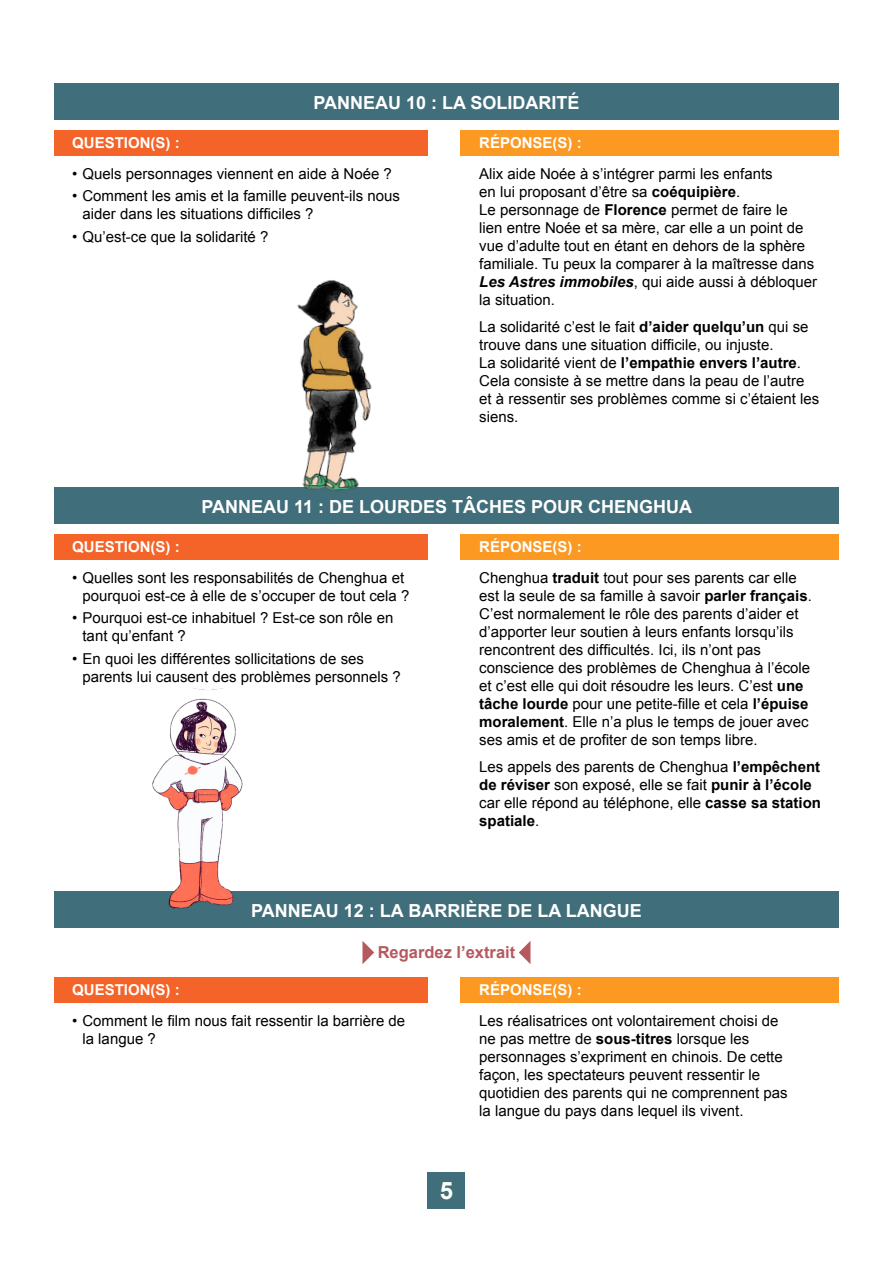
<style>
.page{position:relative;width:893px;height:1263px;background:#fff}
.page>*{position:absolute;margin:0;border:0;box-sizing:border-box;transform-origin:0 0}
.t1{font:700 24px "Arial";color:#fff}
.t2{font:700 18px "Arial";color:#fff}
.t3{font:700 16.5px "Arial";color:#b5595f}
.t4{font:15px/18px "Arial";color:#000}
.t5{font:700 15px "Arial";color:#fff}
.s1{font-weight:700}
.s2{font-weight:700;font-style:italic}
.s3{font-weight:700;color:#fff}
</style>
<div class="page">
<div style="left:54px;top:130px;width:374px;height:26px;background:#f46429"></div>
<div style="left:461px;top:130px;width:378px;height:26px;background:#fc9922"></div>
<div style="left:54px;top:83px;width:785px;height:37px;background:#406e7a"></div>
<div style="left:54px;top:534px;width:374px;height:26px;background:#f46429"></div>
<div style="left:461px;top:534px;width:378px;height:26px;background:#fc9922"></div>
<div style="left:54px;top:487px;width:785px;height:37px;background:#406e7a"></div>
<div style="left:54px;top:891px;width:785px;height:37px;background:#406e7a"></div>
<div style="left:54px;top:977px;width:374px;height:26px;background:#f46429"></div>
<div style="left:461px;top:977px;width:378px;height:26px;background:#fc9922"></div>
<svg style="left:362px;top:941px;width:12px;height:23px"></svg>
<svg style="left:519px;top:941px;width:11px;height:23px"></svg>
<div style="left:428px;top:1172px;width:37px;height:37px;background:#406e7a"></div>
<img style="left:152px;top:689px;width:91px;height:220px">
<img style="left:297px;top:280px;width:75px;height:211px">
<p class="t2" style="left:313px;top:91px;width:25px">PANNEAU</p>
<p class="t2" style="left:406px;top:91px;width:77px">10 : LA SOLIDARITÉ</p>
<p class="t5" style="left:72px;top:133px;width:109px">Question(s) :</p>
<p class="t4" style="left:72px;top:165px;width:321px">• Quels personnages viennent en aide à Noée ?</p>
<p class="t4" style="left:82px;top:187px;width:319px;text-indent:-10px">• Comment les amis et la famille peuvent-ils nous aider dans les situations difficiles ?</p>
<p class="t4" style="left:72px;top:228px;width:198px">• Qu’est-ce que la solidarité ?</p>
<p class="t5" style="left:479px;top:133px;width:104px">Réponse(s) :</p>
<p class="t4" style="left:479px;top:165px;width:339px">Alix aide Noée à s’intégrer parmi les enfants<br>en lui proposant d’être sa <span class="s1">coéquipière</span>.<br>Le personnage de <span class="s1">Florence</span> permet de faire le<br>lien entre Noée et sa mère, car elle a un point de vue d’adulte tout en étant en dehors de la sphère familiale. Tu peux la comparer à la maîtresse dans <span class="s2">Les Astres immobiles</span>, qui aide aussi à débloquer la situation.</p>
<p class="t4" style="left:479px;top:318px;width:342px">La solidarité c’est le fait <span class="s1">d’aider quelqu’un</span> qui se trouve dans une situation difficile, ou injuste.<br>La solidarité vient de <span class="s1">l’empathie envers l’autre</span>.<br>Cela consiste à se mettre dans la peau de l’autre et à ressentir ses problèmes comme si c’étaient les siens.</p>
<p class="t2" style="left:201px;top:495px;width:25px">PANNEAU</p>
<p class="t2" style="left:294px;top:495px;width:79px">11 : DE LOURDES</p>
<p class="t2" style="left:452px;top:495px;width:50px">TÂCHES</p>
<p class="t2" style="left:531px;top:495px;width:27px">POUR</p>
<p class="t2" style="left:588px;top:495px;width:27px">CHENGHUA</p>
<p class="t5" style="left:72px;top:537px;width:109px">Question(s) :</p>
<p class="t4" style="left:82px;top:569px;width:328px;text-indent:-10px">• Quelles sont les responsabilités de Chenghua et pourquoi est-ce à elle de s’occuper de tout cela ?</p>
<p class="t4" style="left:82px;top:609px;width:312px;text-indent:-10px">• Pourquoi est-ce inhabituel ? Est-ce son rôle en tant qu’enfant ?</p>
<p class="t4" style="left:82px;top:650px;width:320px;text-indent:-10px">• En quoi les différentes sollicitations de ses parents lui causent des problèmes personnels ?</p>
<p class="t4" style="left:479px;top:532px;width:319px;line-height:30.8px"><span class="s3">Réponse(s) :<br></span>Chenghua <span class="s1">traduit</span> tout pour ses parents car elle</p>
<p class="t4" style="left:479px;top:587px;width:334px">est la seule de sa famille à savoir <span class="s1">parler français</span>.<br>C’est normalement le rôle des parents d’aider et d’apporter leur soutien à leurs enfants lorsqu’ils rencontrent des difficultés. Ici, ils n’ont pas conscience des problèmes de Chenghua à l’école et c’est elle qui doit résoudre les leurs. C’est <span class="s1">une tâche lourde</span> pour une petite-fille et cela <span class="s1">l’épuise moralement</span>. Elle n’a plus le temps de jouer avec ses amis et de profiter de son temps libre.</p>
<p class="t4" style="left:479px;top:758px;width:343px">Les appels des parents de Chenghua <span class="s1">l’empêchent de réviser</span> son exposé, elle se fait <span class="s1">punir à l’école </span>car elle répond au téléphone, elle <span class="s1">casse sa station spatiale</span>.</p>
<p class="t2" style="left:251px;top:899px;width:25px">PANNEAU</p>
<p class="t2" style="left:344px;top:899px;width:77px">12 : LA BARRI</p>
<p class="t2" style="left:465px;top:899px;width:114px">ÈREDELALANGUE</p>
<p class="t3" style="left:378px;top:941px;width:139px">Regardez l’extrait</p>
<p class="t5" style="left:72px;top:980px;width:109px">Question(s) :</p>
<p class="t4" style="left:82px;top:1012px;width:324px;text-indent:-10px">• Comment le film nous fait ressentir la barrière de la langue ?</p>
<h1 class="t1" style="left:440px;top:1175px;width:15px">5</h1>
<p class="t5" style="left:479px;top:980px;width:104px">Réponse(s) :</p>
<p class="t4" style="left:479px;top:1012px;width:310px">Les réalisatrices ont volontairement choisi de ne pas mettre de <span class="s1">sous-titres</span> lorsque les personnages s’expriment en chinois. De cette façon, les spectateurs peuvent ressentir le quotidien des parents qui ne comprennent pas la langue du pays dans lequel ils vivent.</p>
</div>
